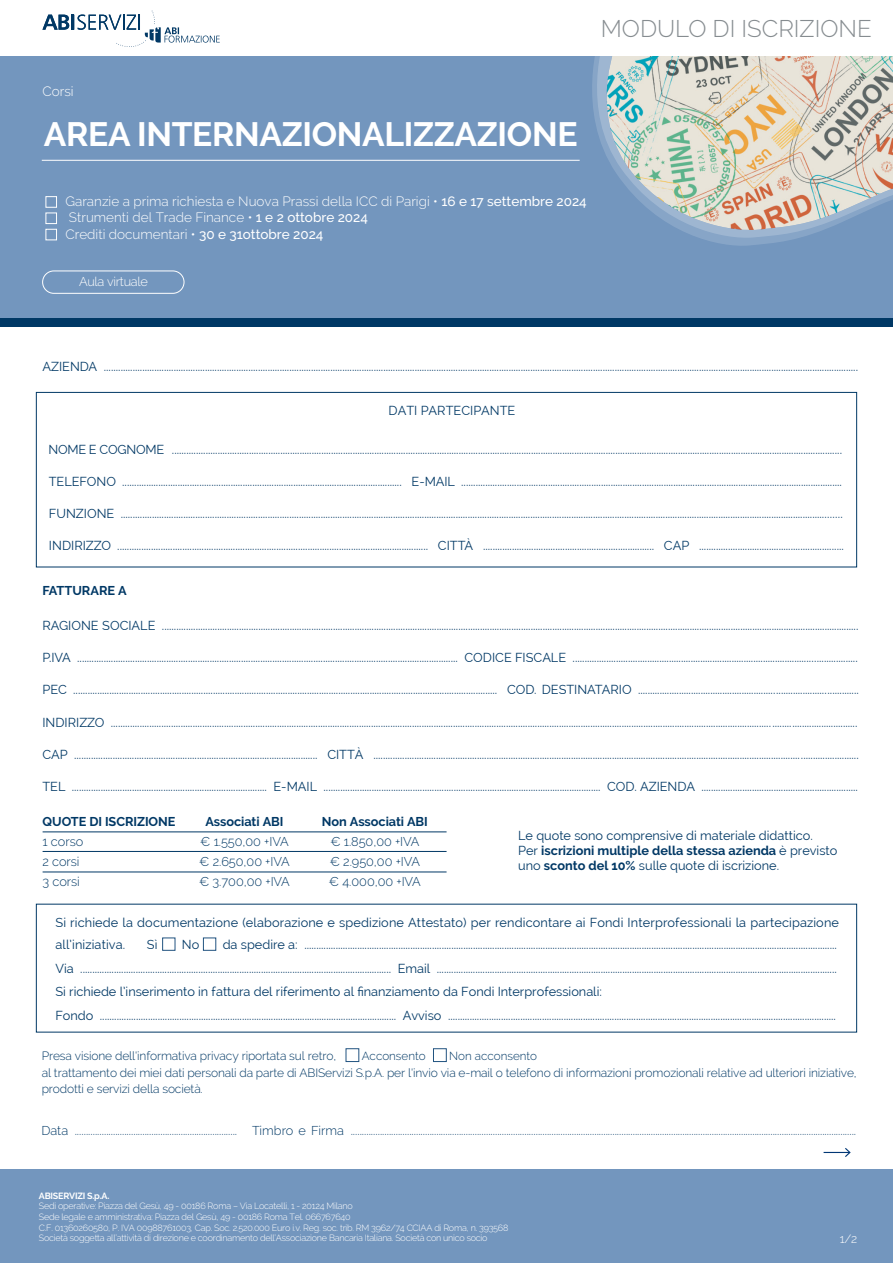
<style>
.page{position:relative;width:893px;height:1263px;background:#fff}
.page>*{position:absolute;margin:0;border:0;box-sizing:border-box;transform-origin:0 0}
.t1{font:700 33.6px "Raleway";letter-spacing:-.01em;color:#fff}
.t2{font:300 24px "Raleway";color:#868c90}
.t3{font:300 13.5px/16.5px "Raleway";color:#fff}
.t4{font:12.75px/23.5px "Raleway";color:#003865}
.t5{font:300 12.75px "Raleway";letter-spacing:-.005em;color:#003865}
.t6{font:12.75px "Raleway";letter-spacing:-.02em;color:#003865}
.t7{font:700 12.75px "Raleway";letter-spacing:-.005em;color:#003865}
.t8{font:300 12.75px "Raleway";letter-spacing:-.025em;color:#fff}
.t9{font:300 12px/16.5px "Raleway";letter-spacing:-.01em;color:#003865}
.t10{font:300 12px "Raleway";color:#fff}
.t11{font:300 11.7px "Raleway";color:#003865}
.t12{font:300 9px/10.6px "Raleway";letter-spacing:-.025em;color:#fff}
.t13{font:700 9px "Raleway";letter-spacing:-.025em;color:#fff}
.s1{font-weight:500}
.s2{font-weight:700}
</style>
<div class="page">
<div style="left:0;top:56px;width:893px;height:263px;background:#7396be"></div>
<svg style="left:708px;top:240px;width:80px;height:6px"></svg>
<svg style="left:686px;top:232px;width:130px;height:8px"></svg>
<svg style="left:592px;top:56px;width:14px;height:98px"></svg>
<img style="left:606px;top:56px;width:287px;height:176px">
<div style="left:0;top:318px;width:893px;height:9px;background:#003865"></div>
<svg style="left:42px;top:11px;width:178px;height:36px"></svg>
<hr style="left:42px;top:160px;width:538px;height:1px;background:#fff">
<div style="left:46px;top:196px;width:11px;height:12px;border:1px solid #fff"></div>
<div style="left:46px;top:213px;width:11px;height:11px;border:1px solid #fff"></div>
<div style="left:46px;top:229px;width:11px;height:11px;border:1px solid #fff"></div>
<div style="left:42px;top:271px;width:142px;height:23px;border:1px solid #fff;border-radius:11px"></div>
<div style="left:162px;top:938px;width:13px;height:12px;border:1px solid #215380"></div>
<div style="left:203px;top:938px;width:13px;height:12px;border:1px solid #215380"></div>
<div style="left:0;top:1169px;width:893px;height:94px;background:#7396be"></div>
<div style="left:36px;top:392px;width:821px;height:175px;border:1px solid #003865"></div>
<div style="left:346px;top:1048px;width:13px;height:14px;background:#fff;border:1px solid #215380"></div>
<div style="left:433px;top:1048px;width:13px;height:14px;background:#fff;border:1px solid #215380"></div>
<svg style="left:824px;top:1148px;width:27px;height:9px"></svg>
<hr style="left:43px;top:832px;width:404px;height:1px;background:#003865">
<hr style="left:43px;top:851px;width:404px;height:1px;background:#003865">
<hr style="left:43px;top:872px;width:404px;height:1px;background:#003865">
<p class="t3" style="left:42px;top:83px;width:33px">Corsi</p>
<h1 class="t1" style="left:44px;top:120px;width:535px">AREA INTERNAZIONALIZZAZIONE</h1>
<h2 class="t2" style="left:601px;top:15px;width:272px">MODULO DI ISCRIZIONE</h2>
<p class="t3" style="left:65px;top:193px;width:523px">Garanzie a prima richiesta e Nuova Prassi della ICC di Parigi ï <span class="s1">16 e 17 settembre 2024<br></span>Strumenti del Trade Finance ï <span class="s1">1 e 2 ottobre 2024<br></span>Crediti documentari ï <span class="s1">30 e 31ottobre 2024</span></p>
<p class="t8" style="left:79px;top:275px;width:70px">Aula virtuale</p>
<p class="t4" style="left:42px;top:355px;width:817px">AZIENDA .........................................................................................................................................................................................................................................................................................................................</p>
<p class="t4" style="left:389px;top:399px;width:128px">DATI PARTECIPANTE</p>
<p class="t6" style="left:48px;top:442px;width:795px">NOME E COGNOME ......................................................................................................................................................................................................................................................................................</p>
<p class="t4" style="left:49px;top:470px;width:795px">TELEFONO .................................................................................................................... E-MAIL ..............................................................................................................................................................</p>
<p class="t4" style="left:49px;top:502px;width:795px">FUNZIONE ...........................................................................................................................................................................................................................................................................................................</p>
<p class="t4" style="left:49px;top:534px;width:796px">INDIRIZZO ................................................................................................................................. CITT¿ ....................................................................... CAP ............................................................</p>
<p class="t7" style="left:42px;top:585px;width:86px">FATTURARE A</p>
<p class="t4" style="left:42px;top:614px;width:817px">RAGIONE SOCIALE .................................................................................................................................................................................................................................................................................................</p>
<p class="t4" style="left:42px;top:646px;width:817px">P.IVA .............................................................................................................................................................. CODICE FISCALE ......................................................................................................................</p>
<p class="t4" style="left:42px;top:678px;width:818px">PEC ................................................................................................................................................................................ COD. DESTINATARIO ...........................................................................................</p>
<p class="t4" style="left:42px;top:710px;width:816px">INDIRIZZO .....................................................................................................................................................................................................................................................................................................................</p>
<p class="t4" style="left:42px;top:743px;width:818px">CAP ..................................................................................................... CITT¿ .........................................................................................................................................................................................................</p>
<p class="t4" style="left:42px;top:775px;width:817px">TEL ................................................................................. E-MAIL ................................................................................................................... COD. AZIENDA .................................................................</p>
<p class="t7" style="left:43px;top:816px;width:134px">QUOTE DI ISCRIZIONE</p>
<p class="t7" style="left:205px;top:816px;width:80px">Associati ABI</p>
<p class="t7" style="left:322px;top:816px;width:108px">Non Associati ABI</p>
<p class="t5" style="left:43px;top:835px;width:42px">1 corso</p>
<p class="t5" style="left:200px;top:835px;width:90px">Ä 1.550,00 +IVA</p>
<p class="t5" style="left:330px;top:835px;width:91px">Ä 1.850,00 +IVA</p>
<p class="t5" style="left:43px;top:854px;width:38px">2 corsi</p>
<p class="t5" style="left:199px;top:854px;width:92px">Ä 2.650,00 +IVA</p>
<p class="t5" style="left:330px;top:854px;width:92px">Ä 2.950,00 +IVA</p>
<p class="t5" style="left:43px;top:875px;width:39px">3 corsi</p>
<p class="t5" style="left:199px;top:875px;width:92px">Ä 3.700,00 +IVA</p>
<p class="t5" style="left:329px;top:875px;width:93px">Ä 4.000,00 +IVA</p>
<p class="t4" style="left:518px;top:827px;width:321px;line-height:15.3px">Le quote sono comprensive di materiale didattico.<br>Per <span class="s2">iscrizioni multiple della stessa azienda</span> Ë previsto uno <span class="s2">sconto del 10%</span> sulle quote di iscrizione.</p>
<p class="t4" style="left:55px;top:912px;width:785px;line-height:21.6px">Si richiede la documentazione (elaborazione e spedizione Attestato) per rendicontare ai Fondi Interprofessionali la partecipazione allíiniziativa.</p>
<p class="t4" style="left:147px;top:933px;width:12px">SÏ</p>
<p class="t4" style="left:182px;top:933px;width:19px">No</p>
<p class="t4" style="left:55px;top:933px;width:783px;text-indent:167px">da spedire a: .............................................................................................................................................................................................................................<br>Via ................................................................................................................................. Email ......................................................................................................................................................................<br>Si richiede l’inserimento in fattura del riferimento al finanziamento da Fondi Interprofessionali:<br>Fondo ........................................................................................................................... Avviso .................................................................................................................................................................</p>
<p class="t11" style="left:362px;top:1049px;width:65px">Acconsento</p>
<p class="t11" style="left:449px;top:1049px;width:89px">Non acconsento</p>
<p class="t9" style="left:42px;top:1048px;width:816px">Presa visione dell'informativa privacy riportata sul retro,<br>al trattamento dei miei dati personali da parte di ABIServizi S.p.A. per l'invio via e-mail o telefono di informazioni promozionali relative ad ulteriori iniziative, prodotti e servizi della societ‡.</p>
<p class="t5" style="left:41px;top:1123px;width:816px">Data ........................................................................ Timbro e Firma ................................................................................................................................................................................................................................</p>
<p class="t13" style="left:39px;top:1192px;width:72px">ABISERVIZI S.p.A.</p>
<p class="t12" style="left:39px;top:1201px;width:471px">Sedi operative: Piazza del Ges˘, 49 - 00186 Roma ñ Via Locatelli, 1 - 20124 Milano<br>Sede legale e amministrativa: Piazza del Ges˘, 49 - 00186 Roma Tel. 066767640<br>C.F. 01360260580, P. IVA 00988761003, Cap. Soc. 2.520.000 Euro i.v. Reg. soc. trib. RM 3962/74 CCIAA di Roma, n. 393568<br>Societ‡ soggetta allíattivit‡ di direzione e coordinamento dellíAssociazione Bancaria Italiana. Societ‡ con unico socio</p>
<p class="t10" style="left:840px;top:1232px;width:19px">1/2</p>
</div>
